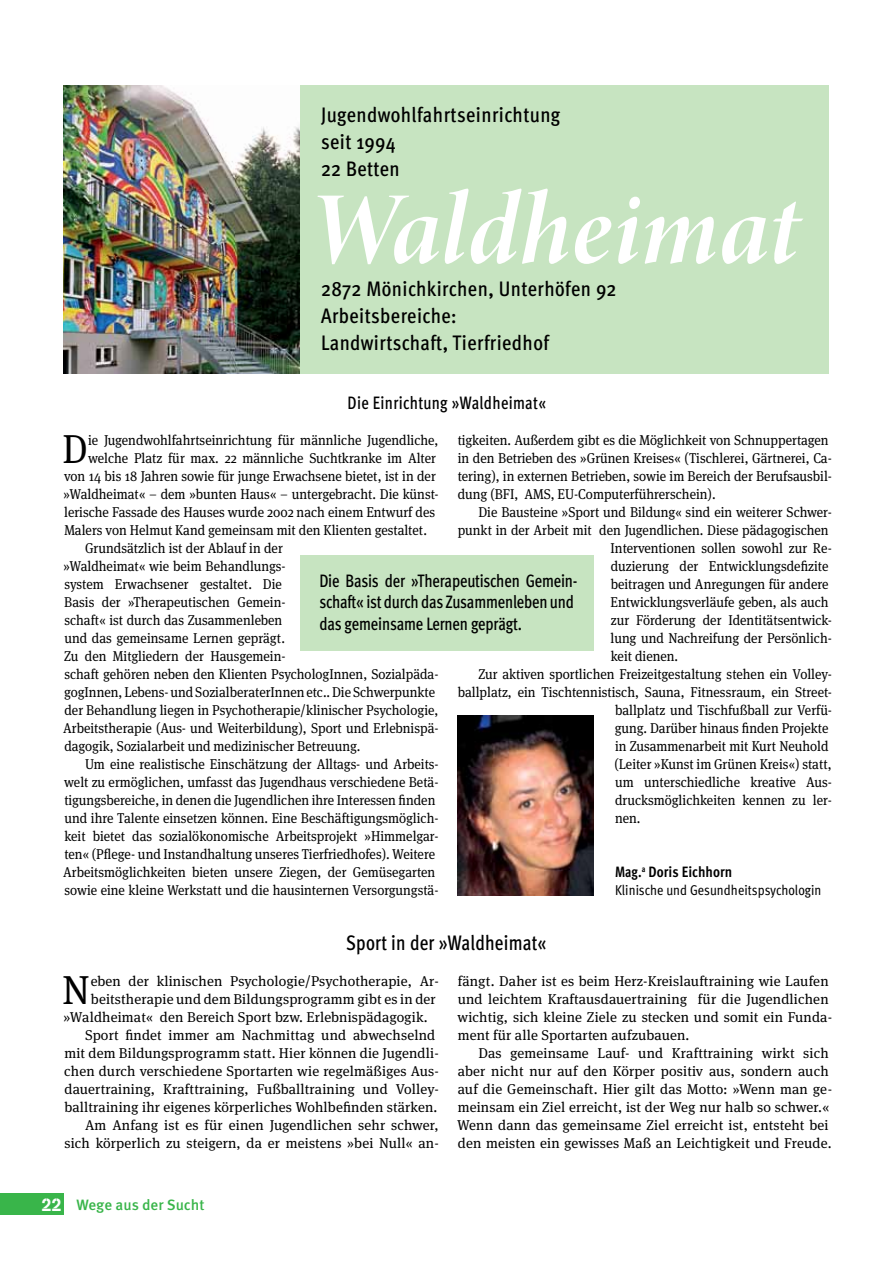
<style>
.page{position:relative;width:893px;height:1263px;background:#fff}
.page>*{position:absolute;margin:0;border:0;box-sizing:border-box;transform-origin:0 0}
.t1{font:103.5px "Minion Pro Bold It Disp";letter-spacing:.005em;color:#fff}
.t2{font:40.35px "Meta Serif OT";color:#000;scale:.93 1}
.t3{font:40.35px "Meta Serif OT";color:#000}
.t4{font:500 condensed 21px/27px "Meta OT";letter-spacing:.02em;color:#000}
.t5{font:500 condensed 21px "Meta OT";letter-spacing:.02em;color:#000;scale:.93 1}
.t6{font:500 condensed 18px/21.6px "Meta OT";letter-spacing:-.01em;color:#000;scale:.93 1}
.t7{font:500 condensed 18px "Meta OT";letter-spacing:.02em;color:#000;scale:.93 1}
.t8{font:700 condensed 15px "Meta OT";letter-spacing:.005em;color:#000;scale:.93 1}
.t9{font:500 15px "Meta OT";color:#39b54a}
.t10{font:14.25px/18px "Meta Serif OT";color:#000;scale:.93 1}
.t11{font:14.25px/18px "Meta Serif OT";color:#000}
.t12{font:condensed 14.25px "Meta OT";letter-spacing:.005em;color:#000}
.s1{font-family:"AG Book Stencil";font-weight:400;font-size:18px;color:#fff}
</style>
<div class="page">
<div style="left:0;top:1194px;width:64px;height:21px;background:#39b54a"></div>
<div style="left:300px;top:555px;width:293px;height:95px;background:#c7e4c1"></div>
<div style="left:64px;top:85px;width:765px;height:289px;background:#c7e4c1"></div>
<img style="left:64px;top:85px;width:236px;height:289px">
<img style="left:457px;top:715px;width:136px;height:180px">
<h3 class="t4" style="left:321px;top:101px;width:241px">Jugendwohlfahrtseinrichtung seit 1994<br>22 Betten</h3>
<h1 class="t1" style="left:307px;top:160px;width:493px">Waldheimat</h1>
<h3 class="t4" style="left:321px;top:275px;width:297px">2872 Mönichkirchen, Unterhöfen 92<br>Arbeitsbereiche:<br>Landwirtschaft, Tierfriedhof</h3>
<p class="t7" style="left:348px;top:391px;width:215px">Die Einrichtung »Waldheimat«</p>
<p class="t10" style="left:458px;top:432px;width:404px">tigkeiten. Außerdem gibt es die Möglichkeit von Schnuppertagen in den Betrieben des »Grünen Kreises« (Tischlerei, Gärtnerei, Ca&shy;tering), in externen Betrieben, sowie im Bereich der Berufsausbil&shy;dung (BFI, AMS, EU-Computerführerschein).</p>
<p class="t10" style="left:478px;top:503px;width:382px">Die Bausteine »Sport und Bildung« sind ein weiterer Schwer-</p>
<p class="t10" style="left:458px;top:521px;width:400px">punkt in der Arbeit mit den Jugendlichen. Diese pädagogischen</p>
<p class="t10" style="left:611px;top:539px;width:239px">Interventionen sollen sowohl zur Re-</p>
<p class="t10" style="left:611px;top:557px;width:235px">duzierung der Entwicklungsdefizite</p>
<p class="t10" style="left:611px;top:575px;width:236px">beitragen und Anregungen für andere</p>
<p class="t10" style="left:611px;top:593px;width:236px">Entwicklungsverläufe geben, als auch</p>
<p class="t10" style="left:611px;top:611px;width:239px">zur Förderung der Identitätsentwick-</p>
<p class="t10" style="left:611px;top:629px;width:239px">lung und Nachreifung der Persönlich-</p>
<p class="t10" style="left:611px;top:647px;width:74px">keit dienen.</p>
<p class="t10" style="left:478px;top:665px;width:382px">Zur aktiven sportlichen Freizeitgestaltung stehen ein Volley-</p>
<p class="t10" style="left:458px;top:683px;width:404px">ballplatz, ein Tischtennistisch, Sauna, Fitnessraum, ein Street-</p>
<p class="t10" style="left:615px;top:701px;width:235px">ballplatz und Tischfußball zur Verfü-</p>
<p class="t10" style="left:615px;top:719px;width:231px">gung. Darüber hinaus finden Projekte</p>
<p class="t10" style="left:615px;top:737px;width:231px">in Zusammenarbeit mit Kurt Neuhold</p>
<p class="t10" style="left:615px;top:755px;width:235px">(Leiter »Kunst im Grünen Kreis«) statt,</p>
<p class="t10" style="left:615px;top:773px;width:235px">um unterschiedliche kreative Aus-</p>
<p class="t10" style="left:615px;top:791px;width:235px">drucksmöglichkeiten kennen zu ler-</p>
<p class="t10" style="left:615px;top:809px;width:29px">nen.</p>
<h2 class="t2" style="left:62px;top:426px;width:29px">D</h2>
<p class="t10" style="left:88px;top:432px;width:378px">ie Jugendwohlfahrtseinrichtung für männliche Jugendliche,</p>
<p class="t10" style="left:88px;top:450px;width:376px">welche Platz für max. 22 männliche Suchtkranke im Alter</p>
<p class="t10" style="left:64px;top:468px;width:401px">von 14 bis 18 Jahren sowie für junge Erwachsene bietet, ist in der</p>
<p class="t10" style="left:63px;top:486px;width:405px">»Waldheimat« – dem »bunten Haus« – untergebracht. Die künst-</p>
<p class="t10" style="left:64px;top:504px;width:400px">lerische Fassade des Hauses wurde 2002 nach einem Entwurf des</p>
<p class="t10" style="left:64px;top:522px;width:391px">Malers von Helmut Kand gemeinsam mit den Klienten gestaltet.</p>
<p class="t10" style="left:85px;top:540px;width:214px">Grundsätzlich ist der Ablauf in der</p>
<p class="t10" style="left:63px;top:558px;width:240px">»Waldheimat« wie beim Behandlungs-</p>
<p class="t10" style="left:64px;top:576px;width:235px">system Erwachsener gestaltet. Die</p>
<p class="t10" style="left:64px;top:594px;width:239px">Basis der »Therapeutischen Gemein-</p>
<p class="t10" style="left:64px;top:612px;width:236px">schaft« ist durch das Zusammenleben</p>
<p class="t10" style="left:64px;top:630px;width:239px">und das gemeinsame Lernen geprägt.</p>
<p class="t10" style="left:64px;top:648px;width:240px">Zu den Mitgliedern der Hausgemein-</p>
<p class="t10" style="left:64px;top:666px;width:404px">schaft gehören neben den Klienten PsychologInnen, Sozialpäda-</p>
<p class="t10" style="left:64px;top:684px;width:400px">gogInnen, Lebens- und SozialberaterInnen etc.. Die Schwerpunkte</p>
<p class="t10" style="left:64px;top:702px;width:404px">der Behandlung liegen in Psychotherapie/klinischer Psychologie,</p>
<p class="t10" style="left:63px;top:720px;width:405px">Arbeitstherapie (Aus- und Weiterbildung), Sport und Erlebnispä-</p>
<p class="t10" style="left:64px;top:738px;width:320px">dagogik, Sozialarbeit und medizinischer Betreuung.</p>
<p class="t10" style="left:85px;top:756px;width:382px">Um eine realistische Einschätzung der Alltags- und Arbeits-</p>
<p class="t10" style="left:64px;top:774px;width:404px">welt zu ermöglichen, umfasst das Jugendhaus verschiedene Betä-</p>
<p class="t10" style="left:64px;top:792px;width:400px">tigungsbereiche, in denen die Jugendlichen ihre Interessen finden</p>
<p class="t10" style="left:64px;top:810px;width:404px">und ihre Talente einsetzen können. Eine Beschäftigungsmöglich-</p>
<p class="t10" style="left:64px;top:828px;width:404px">keit bietet das sozialökonomische Arbeitsprojekt »Himmelgar-</p>
<p class="t10" style="left:64px;top:846px;width:400px">ten« (Pflege- und Instandhaltung unseres Tierfriedhofes). Weitere</p>
<p class="t10" style="left:63px;top:864px;width:402px">Arbeitsmöglichkeiten bieten unsere Ziegen, der Gemüsegarten</p>
<p class="t10" style="left:64px;top:882px;width:404px">sowie eine kleine Werkstatt und die hausinternen Versorgungstä-</p>
<p class="t6" style="left:319px;top:569px;width:279px">Die Basis der »Therapeutischen Gemein&shy;schaft« ist durch das Zusammenleben und das gemeinsame Lernen geprägt.</p>
<p class="t8" style="left:615px;top:862px;width:128px">Mag.<sup>a</sup> Doris Eichhorn</p>
<p class="t12" style="left:615px;top:881px;width:208px">Klinische und Gesundheitspsychologin</p>
<h3 class="t5" style="left:346px;top:929px;width:217px">Sport in der »Waldheimat«</h3>
<h2 class="t3" style="left:62px;top:966px;width:29px">N</h2>
<p class="t11" style="left:91px;top:972px;width:349px">eben der klinischen Psychologie/Psychotherapie, Ar-</p>
<p class="t11" style="left:91px;top:990px;width:346px">beitstherapie und dem Bildungsprogramm gibt es in der</p>
<p class="t11" style="left:63px;top:1008px;width:366px">»Waldheimat« den Bereich Sport bzw. Erlebnispädagogik.</p>
<p class="t11" style="left:85px;top:1026px;width:352px">Sport findet immer am Nachmittag und abwechselnd</p>
<p class="t11" style="left:64px;top:1044px;width:376px">mit dem Bildungsprogramm statt. Hier können die Jugendli-</p>
<p class="t11" style="left:64px;top:1062px;width:376px">chen durch verschiedene Sportarten wie regelmäßiges Aus-</p>
<p class="t11" style="left:64px;top:1080px;width:376px">dauertraining, Krafttraining, Fußballtraining und Volley-</p>
<p class="t11" style="left:64px;top:1098px;width:374px">balltraining ihr eigenes körperliches Wohlbefinden stärken.</p>
<p class="t11" style="left:85px;top:1116px;width:355px">Am Anfang ist es für einen Jugendlichen sehr schwer,</p>
<p class="t11" style="left:64px;top:1134px;width:376px">sich körperlich zu steigern, da er meistens »bei Null« an-</p>
<p class="t9" style="left:41px;top:1195px;width:165px"><span class="s1">22</span> Wege aus der Sucht</p>
<p class="t11" style="left:458px;top:972px;width:376px">fängt. Daher ist es beim Herz-Kreislauftraining wie Laufen und leichtem Kraftausdauertraining für die Jugendlichen wichtig, sich kleine Ziele zu stecken und somit ein Funda&shy;ment für alle Sportarten aufzubauen.</p>
<p class="t11" style="left:457px;top:1044px;width:376px;text-indent:21px">Das gemeinsame Lauf- und Krafttraining wirkt sich aber nicht nur auf den Körper positiv aus, sondern auch auf die Gemeinschaft. Hier gilt das Motto: »Wenn man ge&shy;meinsam ein Ziel erreicht, ist der Weg nur halb so schwer.« Wenn dann das gemeinsame Ziel erreicht ist, entsteht bei den meisten ein gewisses Maß an Leichtigkeit und Freude.</p>
</div>
